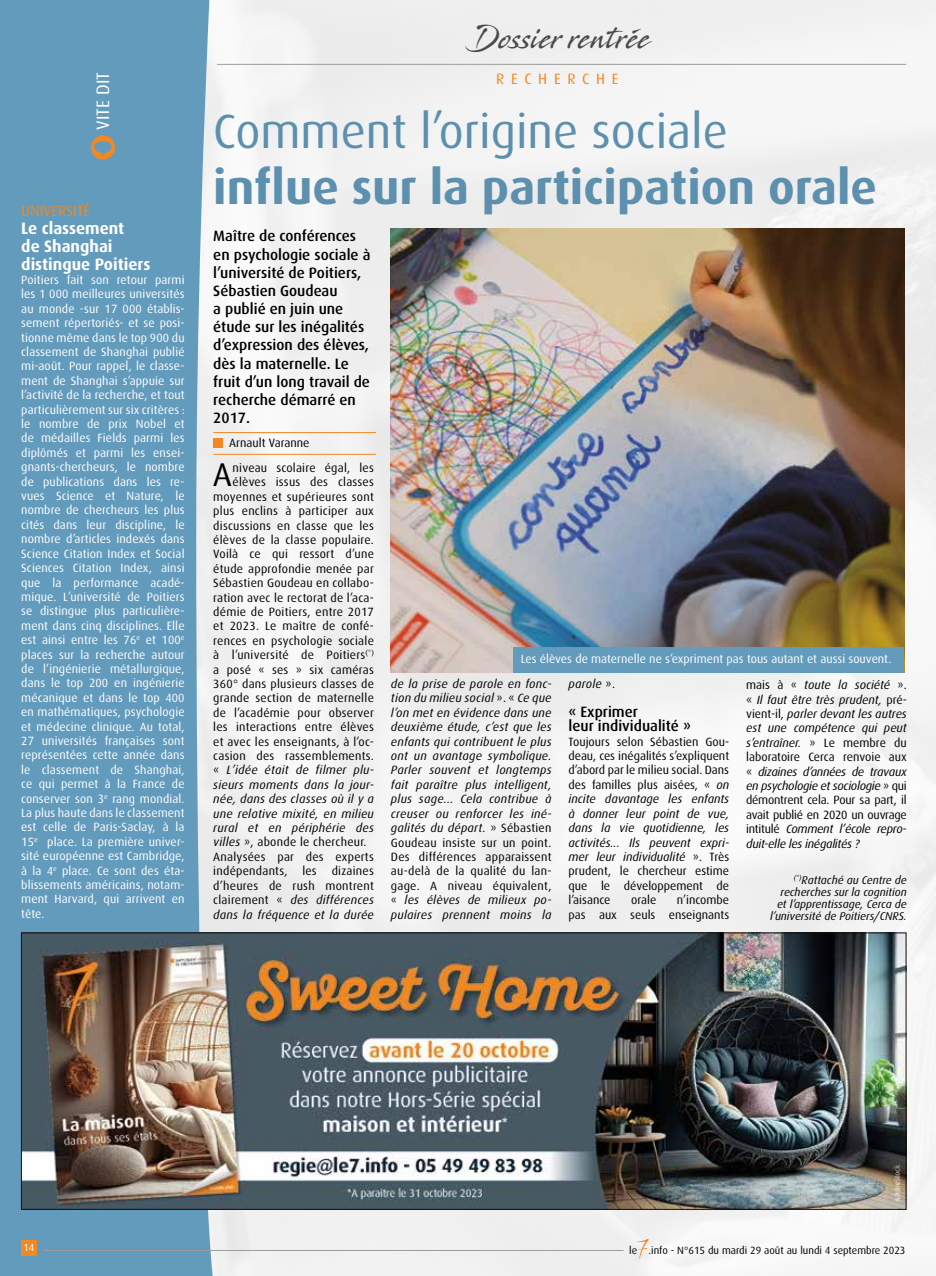
<style>
.page{position:relative;width:936px;height:1276px;background:#fff}
.page>*{position:absolute;margin:0;border:0;box-sizing:border-box;transform-origin:0 0}
.t1{font:700 48px "Dax";color:#5c90ae}
.t2{font:48px "Dax";color:#5c90ae}
.t3{font:33px "Dax";color:#000}
.t4{font:30px "Stingray";letter-spacing:.04em;color:#4a4a49;scale:.74 1}
.t5{font:18px "Dax";color:#fff}
.t6{font:700 16.5px/18px "Dax";color:#fff}
.t7{font:500 15px/18.1px "Dax";color:#000}
.t8{font:15px "Dax";color:#f18821}
.t9{font:15px "Dax";letter-spacing:.45em;color:#f18821}
.t10{font:12px/14.4px "Dax";color:#fff;text-align:justify}
.t11{font:italic 12px/14.4px "Dax";letter-spacing:.02em;color:#000;text-align:justify}
.t12{font:12px/14.4px "Dax";letter-spacing:.02em;color:#000;text-align:justify}
.t13{font:12px/14.4px "Dax";color:#000;text-align:right}
.t14{font:italic 11.25px/12px "Dax";color:#000;text-align:right}
.t15{font:10.5px "Dax";color:#000}
.t16{font:10.2px "Dax";color:#fff}
.s1{font-style:normal}
.s2{font-style:italic}
</style>
<div class="page">
<div style="left:215px;top:0;width:720px;height:1276px;background:#f3f3f3"></div>
<svg style="left:0;top:0;width:215px;height:1276px;background:#6ca0be"></svg>
<hr style="left:213px;top:432px;width:163px;height:1px;background:#f18825">
<div style="left:213px;top:439px;width:10px;height:9px;background:#f18821"></div>
<hr style="left:213px;top:454px;width:163px;height:1px;background:#f18825">
<hr style="left:217px;top:64px;width:689px;height:1px;background:#9d9d9c">
<img style="left:391px;top:229px;width:513px;height:443px">
<div style="left:513px;top:647px;width:391px;height:25px;background:#639bbc"></div>
<img style="left:23px;top:934px;width:881px;height:273px">
<svg style="left:91px;top:135px;width:24px;height:24px"></svg>
<div style="left:21px;top:1240px;width:15px;height:15px;background:#f18821"></div>
<hr style="left:44px;top:1250px;width:579px;height:1px;background:#9d9d9c">
<svg style="left:637px;top:1238px;width:11px;height:20px"></svg>
<h3 class="t5" style="left:93px;top:130px;width:59px;rotate:-90deg">VITE DIT</h3>
<p class="t8" style="left:21px;top:202px;width:70px">UNIVERSITÉ</p>
<h3 class="t6" style="left:21px;top:219px;width:131px">Le classement<br>de Shanghai distingue Poitiers</h3>
<p class="t10" style="left:21px;top:273px;width:165px">Poitiers fait son retour parmi les 1 000 meilleures universités au monde -sur 17 000 établis&shy;sement répertoriés- et se posi&shy;tionne même dans le top 900 du classement de Shanghai publié mi-août. Pour rappel, le classe&shy;ment de Shanghai s’appuie sur l’activité de la recherche, et tout particulièrement sur six critères : le nombre de prix Nobel et de médailles Fields parmi les diplômés et parmi les ensei&shy;gnants-chercheurs, le nombre de publications dans les re&shy;vues Science et Nature, le nombre de chercheurs les plus cités dans leur discipline, le nombre d’articles indexés dans Science Citation Index et Social Sciences Citation Index, ainsi que la performance acadé&shy;mique. L’université de Poitiers se distingue plus particulière&shy;ment dans cinq disciplines. Elle est ainsi entre les 76<sup>e</sup> et 100<sup>e </sup>places sur la recherche autour de l’ingénierie métallurgique, dans le top 200 en ingénierie mécanique et dans le top 400 en mathématiques, psychologie et médecine clinique. Au total, 27 universités françaises sont représentées cette année dans le classement de Shanghai, ce qui permet à la France de conserver son 3<sup>e</sup> rang mondial.<br>La plus haute dans le classement est celle de Paris-Saclay, à la 15<sup>e</sup> place. La première univer&shy;sité européenne est Cambridge, à la 4<sup>e</sup> place. Ce sont des éta&shy;blissements américains, notam&shy;ment Harvard, qui arrivent en tête.</p>
<h3 class="t4" style="left:469px;top:18px;width:247px">Dossier rentrée</h3>
<p class="t9" style="left:496px;top:71px;width:124px">RECHERCHE</p>
<h1 class="t2" style="left:213px;top:105px;width:516px">Comment l’origine sociale</h1>
<h1 class="t1" style="left:213px;top:160px;width:665px">influe sur la participation orale</h1>
<p class="t7" style="left:213px;top:227px;width:159px">Maître de conférences en psychologie sociale à l’université de Poitiers,<br>Sébastien Goudeau<br>a publié en juin une étude sur les inégalités d’expression des élèves, dès la maternelle. Le fruit d’un long travail de recherche démarré en<br>2017.</p>
<p class="t13" style="left:229px;top:436px;width:82px">Arnault Varanne</p>
<h2 class="t3" style="left:213px;top:457px;width:21px">A</h2>
<p class="t12" style="left:232px;top:461px;width:143px">niveau scolaire égal, les</p>
<p class="t12" style="left:232px;top:475px;width:143px">élèves issus des classes</p>
<p class="t12" style="left:213px;top:489px;width:162px">moyennes et supérieures sont</p>
<p class="t12" style="left:213px;top:504px;width:162px">plus enclins à participer aux</p>
<p class="t12" style="left:213px;top:518px;width:162px">discussions en classe que les</p>
<p class="t12" style="left:213px;top:533px;width:162px">élèves de la classe populaire.</p>
<p class="t12" style="left:213px;top:547px;width:162px">Voilà ce qui ressort d’une</p>
<p class="t12" style="left:213px;top:561px;width:162px">étude approfondie menée par</p>
<p class="t12" style="left:213px;top:576px;width:162px">Sébastien Goudeau en collabo-</p>
<p class="t12" style="left:213px;top:590px;width:162px">ration avec le rectorat de l’aca-</p>
<p class="t12" style="left:213px;top:605px;width:162px">démie de Poitiers, entre 2017</p>
<p class="t12" style="left:213px;top:619px;width:162px">et 2023. Le maître de confé-</p>
<p class="t12" style="left:213px;top:633px;width:162px">rences en psychologie sociale</p>
<p class="t12" style="left:213px;top:648px;width:162px">à l’université de Poitiers<sup>(*)</sup></p>
<p class="t12" style="left:213px;top:662px;width:162px">a posé « ses » six caméras</p>
<p class="t12" style="left:213px;top:677px;width:162px">360° dans plusieurs classes de</p>
<p class="t12" style="left:213px;top:691px;width:162px">grande section de maternelle</p>
<p class="t12" style="left:213px;top:705px;width:162px">de l’académie pour observer</p>
<p class="t12" style="left:213px;top:720px;width:162px">les interactions entre élèves</p>
<p class="t12" style="left:213px;top:734px;width:162px">et avec les enseignants, à l’oc-</p>
<p class="t12" style="left:213px;top:749px;width:162px">casion des rassemblements.</p>
<p class="t11" style="left:213px;top:763px;width:162px"><span class="s1">«</span> L’idée était de filmer plu-</p>
<p class="t11" style="left:213px;top:777px;width:162px">sieurs moments dans la jour-</p>
<p class="t11" style="left:213px;top:792px;width:162px">née, dans des classes où il y a</p>
<p class="t11" style="left:213px;top:806px;width:162px">une relative mixité, en milieu</p>
<p class="t11" style="left:213px;top:821px;width:162px">rural et en périphérie des</p>
<p class="t12" style="left:213px;top:835px;width:155px"><span class="s2">villes</span> », abonde le chercheur.</p>
<p class="t12" style="left:213px;top:849px;width:162px">Analysées par des experts</p>
<p class="t12" style="left:213px;top:864px;width:162px">indépendants, les dizaines</p>
<p class="t12" style="left:213px;top:878px;width:162px">d’heures de rush montrent</p>
<p class="t11" style="left:213px;top:893px;width:162px"><span class="s1">clairement «</span> des différences</p>
<p class="t11" style="left:213px;top:907px;width:162px">dans la fréquence et la durée</p>
<p class="t10" style="left:520px;top:652px;width:372px">Les élèves de maternelle ne s’expriment pas tous autant et aussi souvent.</p>
<p class="t11" style="left:391px;top:677px;width:162px">de la prise de parole en fonc&shy;tion du milieu social <span class="s1">». «</span> Ce que l’on met en évidence dans une deuxième étude, c’est que les enfants qui contribuent le plus ont un avantage symbolique.<br>Parler souvent et longtemps fait paraître plus intelligent, plus sage... Cela contribue à creuser ou renforcer les iné&shy;galités du départ. <span class="s1">» Sébastien Goudeau insiste sur un point.<br>Des différences apparaissent au-delà de la qualité du lan&shy;gage. A niveau équivalent, «</span> les élèves de milieux po&shy;pulaires prennent moins la</p>
<p class="t11" style="left:568px;top:677px;width:48px">parole <span class="s1">».</span></p>
<p class="t7" style="left:568px;top:704px;width:124px;line-height:14.4px">« Exprimer<br>leur individualité »</p>
<p class="t12" style="left:568px;top:734px;width:162px">Toujours selon Sébastien Gou&shy;deau, ces inégalités s’expliquent d’abord par le milieu social. Dans des familles plus aisées, « <span class="s2">on incite davantage les enfants à donner leur point de vue, dans la vie quotidienne, les activités... Ils peuvent expri&shy;mer leur individualité</span> ». Très prudent, le chercheur estime que le développement de l’aisance</p>
<p class="t13" style="left:568px;top:893px;width:162px">n’incombe<br>pas aux seuls enseignants</p>
<p class="t12" style="left:631px;top:893px;width:27px">orale</p>
<p class="t11" style="left:746px;top:678px;width:162px"><span class="s1">mais à «</span> toute la société <span class="s1">». «</span> Il faut être très prudent, <span class="s1">pré&shy;vient-il,</span> parler devant les autres est une compétence qui peut s’entraîner. <span class="s1">» Le membre du laboratoire Cerca renvoie aux «</span> dizaines d’années de travaux en psychologie et sociologie <span class="s1">» qui démontrent cela. Pour sa part, il avait publié en 2020 un ouvrage intitulé</span> Comment l’école repro&shy;duit-elle les inégalités ?</p>
<p class="t14" style="left:770px;top:874px;width:138px"><sup>(*)</sup>Rattaché au Centre de recherches sur la cognition et l’apprentissage, Cerca de l’université de Poitiers/CNRS.</p>
<p class="t16" style="left:23px;top:1242px;width:12px">14</p>
<p class="t15" style="left:629px;top:1244px;width:278px">le .info - N°615 du mardi 29 août au lundi 4 septembre 2023</p>
</div>
